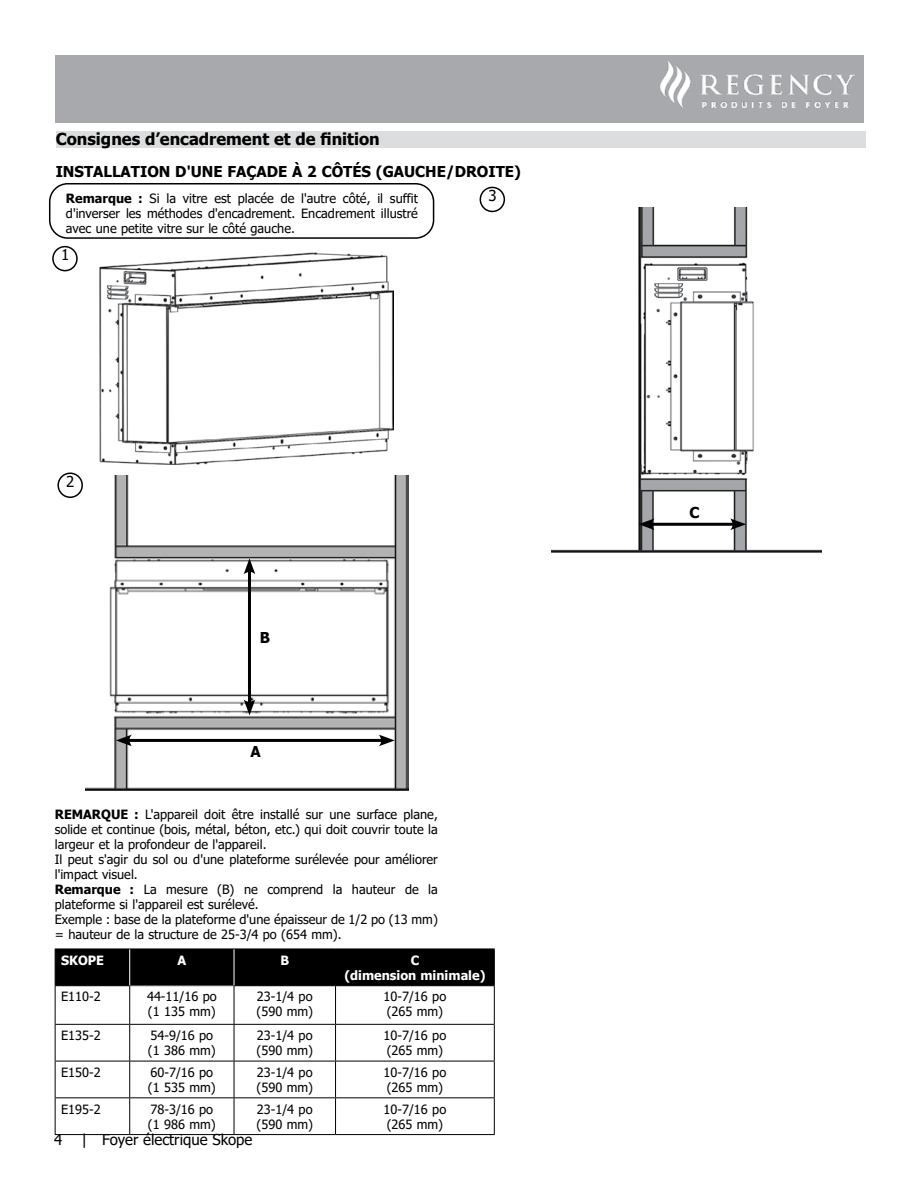
<style>
.page{position:relative;width:918px;height:1188px;background:#fff}
.page>*{position:absolute;margin:0;border:0;box-sizing:border-box;transform-origin:0 0}
.t1{font:700 16.5px "Tahoma";color:#000}
.t2{font:700 15px "Tahoma";color:#000}
.t3{font:15px "Tahoma";color:#000}
.t4{font:12.75px/15px "Tahoma";color:#000}
.t5{font:700 12.75px/15px "Tahoma";color:#fff;text-align:center}
.s1{font-weight:700}
</style>
<div class="page">
<div style="left:56px;top:55px;width:808px;height:67px;background:#a7a9ac"></div>
<img style="left:661px;top:61px;width:194px;height:46px">
<div style="left:56px;top:132px;width:810px;height:16px;background:#dcddde"></div>
<div style="left:56px;top:950px;width:438px;height:35px;background:#000"></div>
<hr style="left:336px;top:949px;width:159px;height:1px;background:#000">
<hr style="left:494px;top:949px;width:1px;height:36px;background:#000">
<hr style="left:234px;top:949px;width:102px;height:1px;background:#000">
<hr style="left:335px;top:949px;width:1px;height:36px;background:#000">
<hr style="left:130px;top:949px;width:104px;height:1px;background:#000">
<hr style="left:55px;top:949px;width:75px;height:1px;background:#000">
<hr style="left:55px;top:949px;width:1px;height:36px;background:#000">
<hr style="left:336px;top:985px;width:159px;height:1px;background:#000">
<hr style="left:494px;top:986px;width:1px;height:38px;background:#000">
<hr style="left:234px;top:985px;width:102px;height:1px;background:#000">
<hr style="left:335px;top:986px;width:1px;height:38px;background:#000">
<hr style="left:234px;top:986px;width:1px;height:38px;background:#000">
<hr style="left:55px;top:985px;width:75px;height:1px;background:#000">
<hr style="left:129px;top:986px;width:1px;height:38px;background:#000">
<hr style="left:55px;top:986px;width:1px;height:38px;background:#000">
<hr style="left:336px;top:1024px;width:159px;height:1px;background:#000">
<hr style="left:494px;top:1025px;width:1px;height:36px;background:#000">
<hr style="left:234px;top:1024px;width:102px;height:1px;background:#000">
<hr style="left:335px;top:1025px;width:1px;height:36px;background:#000">
<hr style="left:55px;top:1024px;width:75px;height:1px;background:#000">
<hr style="left:55px;top:1025px;width:1px;height:36px;background:#000">
<hr style="left:336px;top:1061px;width:159px;height:1px;background:#000">
<hr style="left:494px;top:1061px;width:1px;height:36px;background:#000">
<hr style="left:234px;top:1061px;width:102px;height:1px;background:#000">
<hr style="left:335px;top:1061px;width:1px;height:36px;background:#000">
<hr style="left:55px;top:1061px;width:75px;height:1px;background:#000">
<hr style="left:55px;top:1061px;width:1px;height:36px;background:#000">
<hr style="left:336px;top:1097px;width:159px;height:1px;background:#000">
<hr style="left:494px;top:1098px;width:1px;height:36px;background:#000">
<hr style="left:234px;top:1097px;width:102px;height:1px;background:#000">
<hr style="left:335px;top:1098px;width:1px;height:36px;background:#000">
<hr style="left:55px;top:1097px;width:75px;height:1px;background:#000">
<hr style="left:55px;top:1098px;width:1px;height:36px;background:#000">
<hr style="left:336px;top:1134px;width:159px;height:1px;background:#000">
<hr style="left:234px;top:1134px;width:102px;height:1px;background:#000">
<hr style="left:55px;top:1134px;width:75px;height:1px;background:#000">
<hr style="left:234px;top:949px;width:1px;height:36px;background:#fff">
<hr style="left:129px;top:949px;width:1px;height:36px;background:#fff">
<hr style="left:130px;top:1024px;width:104px;height:1px;background:#000">
<hr style="left:234px;top:1025px;width:1px;height:36px;background:#000">
<hr style="left:129px;top:1025px;width:1px;height:36px;background:#000">
<hr style="left:130px;top:1061px;width:104px;height:1px;background:#000">
<hr style="left:234px;top:1061px;width:1px;height:36px;background:#000">
<hr style="left:129px;top:1061px;width:1px;height:36px;background:#000">
<hr style="left:130px;top:1097px;width:104px;height:1px;background:#000">
<hr style="left:234px;top:1098px;width:1px;height:36px;background:#000">
<hr style="left:129px;top:1098px;width:1px;height:36px;background:#000">
<hr style="left:130px;top:1134px;width:104px;height:1px;background:#000">
<hr style="left:130px;top:985px;width:104px;height:1px;background:#58595b">
<img style="left:86px;top:476px;width:323px;height:315px">
<hr style="left:126px;top:739px;width:258px;height:3px;background:#000">
<svg style="left:116px;top:735px;width:16px;height:11px"></svg>
<svg style="left:379px;top:735px;width:16px;height:11px"></svg>
<hr style="left:248px;top:569px;width:3px;height:136px;background:#000">
<svg style="left:244px;top:699px;width:11px;height:16px"></svg>
<svg style="left:244px;top:558px;width:11px;height:16px"></svg>
<div style="left:57px;top:473px;width:26px;height:25px;border:2px solid #000;border-radius:50%"></div>
<img style="left:100px;top:252px;width:293px;height:213px">
<div style="left:52px;top:246px;width:26px;height:25px;border:2px solid #000;border-radius:50%"></div>
<div style="left:49px;top:183px;width:385px;height:56px;border:2px solid #000;border-radius:18px"></div>
<img style="left:551px;top:208px;width:271px;height:345px">
<div style="left:480px;top:187px;width:25px;height:25px;border:2px solid #000;border-radius:50%"></div>
<hr style="left:649px;top:523px;width:87px;height:3px;background:#000">
<svg style="left:639px;top:518px;width:16px;height:12px"></svg>
<svg style="left:730px;top:518px;width:16px;height:12px"></svg>
<p class="t1" style="left:56px;top:127px;width:326px">Consignes d’encadrement et de finition</p>
<p class="t2" style="left:56px;top:161px;width:467px">INSTALLATION D'UNE FAÇADE À 2 CÔTÉS (GAUCHE/DROITE)</p>
<p class="t4" style="left:66px;top:191px;width:354px;text-align:justify"><span class="s1">Remarque :</span> Si la vitre est placée de l'autre côté, il suffit d'inverser les méthodes d'encadrement. Encadrement illustré avec une petite vitre sur le côté gauche.</p>
<p class="t3" style="left:488px;top:185px;width:10px">3</p>
<p class="t3" style="left:61px;top:245px;width:10px">1</p>
<p class="t3" style="left:66px;top:471px;width:10px">2</p>
<p class="t2" style="left:260px;top:627px;width:12px">B</p>
<p class="t2" style="left:251px;top:741px;width:12px">A</p>
<p class="t4" style="left:55px;top:808px;width:385px"><span class="s1">REMARQUE :</span> L'appareil doit être installé sur une surface plane, solide et continue (bois, métal, béton, etc.) qui doit couvrir toute la largeur et la profondeur de l'appareil.<br>Il peut s'agir du sol ou d'une plateforme surélevée pour améliorer l'impact visuel.<br><span class="s1">Remarque :</span> La mesure (B) ne comprend la hauteur de la plateforme si l'appareil est surélevé.<br>Exemple : base de la plateforme d'une épaisseur de 1/2 po (13 mm) = hauteur de la structure de 25-3/4 po (654 mm).</p>
<p class="t5" style="left:61px;top:953px;width:44px">SKOPE</p>
<p class="t5" style="left:178px;top:953px;width:10px">A</p>
<p class="t5" style="left:280px;top:953px;width:10px">B</p>
<p class="t5" style="left:344px;top:953px;width:143px">C<br>(dimension minimale)</p>
<p class="t4" style="left:61px;top:990px;width:41px">E110-2</p>
<p class="t4" style="left:147px;top:990px;width:71px">44-11/16 po (1 135 mm)</p>
<p class="t4" style="left:257px;top:990px;width:58px">23-1/4 po (590 mm)</p>
<p class="t4" style="left:384px;top:990px;width:64px">10-7/16 po (265 mm)</p>
<p class="t4" style="left:61px;top:1029px;width:41px">E135-2</p>
<p class="t4" style="left:148px;top:1029px;width:69px">54-9/16 po (1 386 mm)</p>
<p class="t4" style="left:257px;top:1029px;width:58px">23-1/4 po (590 mm)</p>
<p class="t4" style="left:384px;top:1029px;width:64px">10-7/16 po (265 mm)</p>
<p class="t4" style="left:61px;top:1065px;width:41px">E150-2</p>
<p class="t4" style="left:148px;top:1065px;width:69px">60-7/16 po (1 535 mm)</p>
<p class="t4" style="left:257px;top:1065px;width:58px">23-1/4 po (590 mm)</p>
<p class="t4" style="left:384px;top:1065px;width:64px">10-7/16 po (265 mm)</p>
<p class="t4" style="left:61px;top:1102px;width:41px">E195-2</p>
<p class="t4" style="left:148px;top:1102px;width:69px">78-3/16 po (1 986 mm)</p>
<p class="t4" style="left:257px;top:1102px;width:58px">23-1/4 po (590 mm)</p>
<p class="t4" style="left:384px;top:1102px;width:64px">10-7/16 po (265 mm)</p>
<p class="t3" style="left:54px;top:1130px;width:10px">4</p>
<p class="t3" style="left:82px;top:1130px;width:172px">| Foyer électrique Skope</p>
<p class="t2" style="left:689px;top:502px;width:12px">C</p>
</div>
